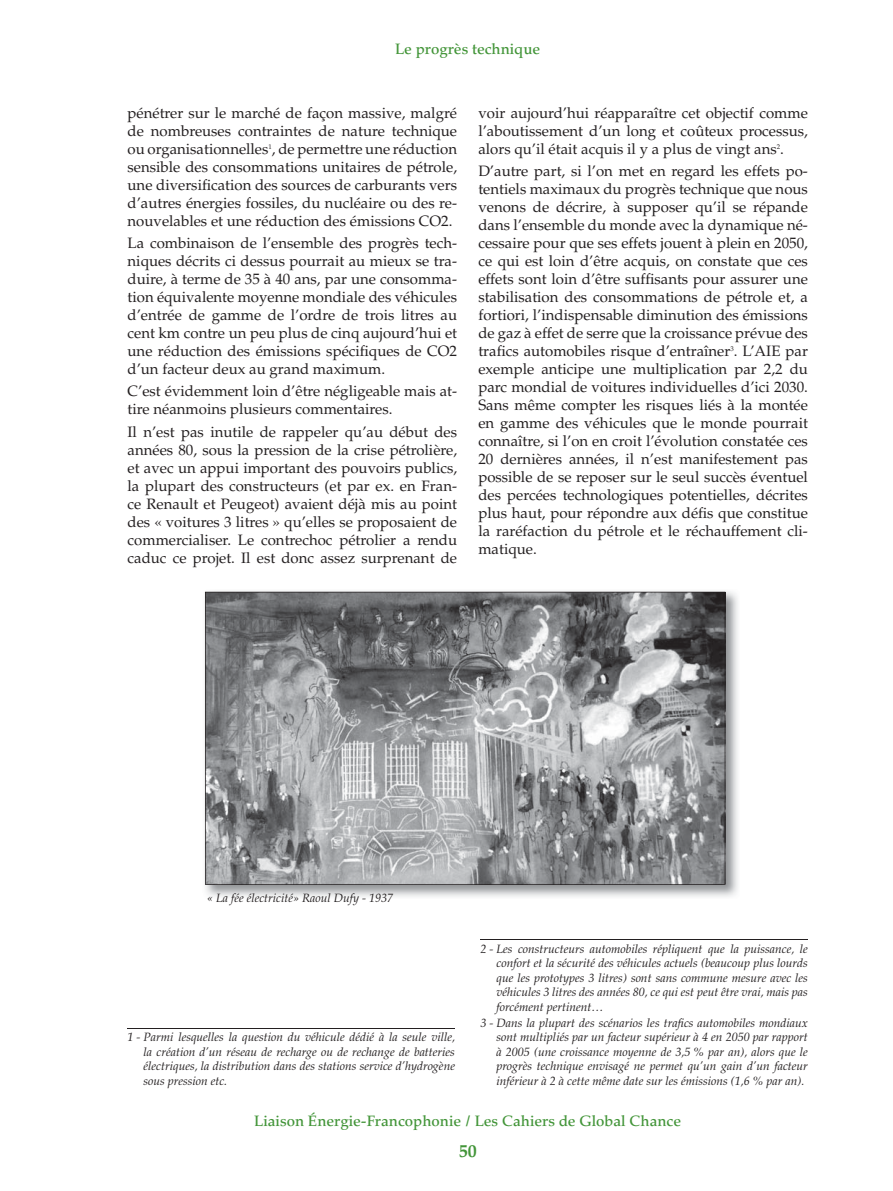
<style>
.page{position:relative;width:893px;height:1191px;background:#fff}
.page>*{position:absolute;margin:0;border:0;box-sizing:border-box;transform-origin:0 0}
.t1{font:700 18px "Palatino";color:#439539}
.t2{font:15px/18px "Palatino";color:#231f20;text-align:justify}
.t3{font:500 15px "Palatino";color:#439539}
.t4{font:italic 12px/14.4px "Palatino";color:#231f20;text-align:justify}
.t5{font:6.75px "Palatino";color:#231f20}
</style>
<div class="page">
<hr style="left:128px;top:1028px;width:327px;height:1px;background:#231f20">
<hr style="left:480px;top:939px;width:328px;height:1px;background:#231f20">
<img style="left:204px;top:591px;width:534px;height:306px">
<svg style="left:205px;top:592px;width:520px;height:292px;background:#919294"></svg>
<p class="t3" style="left:395px;top:43px;width:147px">Le progrès technique</p>
<p class="t2" style="left:128px;top:105px;width:331px">pénétrer sur le marché de façon massive, malgré de nombreuses contraintes de nature technique ou organisationnelles , de permettre une réduction</p>
<p class="t5" style="left:269px;top:144px;width:5px">1</p>
<p class="t2" style="left:128px;top:159px;width:331px">sensible des consommations unitaires de pétrole, une diversification des sources de carburants vers d’autres énergies fossiles, du nucléaire ou des re&shy;nouvelables et une réduction des émissions CO2.</p>
<p class="t2" style="left:128px;top:236px;width:331px">La combinaison de l’ensemble des progrès tech&shy;niques décrits ci dessus pourrait au mieux se tra&shy;duire, à terme de 35 à 40 ans, par une consomma&shy;tion équivalente moyenne mondiale des véhicules d’entrée de gamme de l’ordre de trois litres au cent km contre un peu plus de cinq aujourd’hui et une réduction des émissions spécifiques de CO2 d’un facteur deux au grand maximum.</p>
<p class="t2" style="left:128px;top:384px;width:331px">C’est évidemment loin d’être négligeable mais at&shy;tire néanmoins plusieurs commentaires.</p>
<p class="t2" style="left:128px;top:424px;width:331px">Il n’est pas inutile de rappeler qu’au début des années 80, sous la pression de la crise pétrolière, et avec un appui important des pouvoirs publics, la plupart des constructeurs (et par ex. en Fran&shy;ce Renault et Peugeot) avaient déjà mis au point des « voitures 3 litres » qu’elles se proposaient de commercialiser. Le contrechoc pétrolier a rendu caduc ce projet. Il est donc assez surprenant de</p>
<p class="t2" style="left:478px;top:105px;width:331px">voir aujourd’hui réapparaître cet objectif comme l’aboutissement d’un long et coûteux processus, alors qu’il était acquis il y a plus de vingt ans .</p>
<p class="t5" style="left:777px;top:144px;width:5px">2</p>
<p class="t2" style="left:478px;top:164px;width:331px">D’autre part, si l’on met en regard les effets po&shy;tentiels maximaux du progrès technique que nous venons de décrire, à supposer qu’il se répande dans l’ensemble du monde avec la dynamique né&shy;cessaire pour que ses effets jouent à plein en 2050, ce qui est loin d’être acquis, on constate que ces effets sont loin d’être suffisants pour assurer une stabilisation des consommations de pétrole et, a fortiori, l’indispensable diminution des émissions de gaz à effet de serre que la croissance prévue des trafics automobiles risque d’entraîner . L’AIE par</p>
<p class="t5" style="left:730px;top:346px;width:5px">3</p>
<p class="t2" style="left:478px;top:362px;width:331px">exemple anticipe une multiplication par 2,2 du parc mondial de voitures individuelles d’ici 2030.<br>Sans même compter les risques liés à la montée en gamme des véhicules que le monde pourrait connaître, si l’on en croit l’évolution constatée ces 20 dernières années, il n’est manifestement pas possible de se reposer sur le seul succès éventuel des percées technologiques potentielles, décrites plus haut, pour répondre aux défis que constitue la raréfaction du pétrole et le réchauffement cli&shy;matique.</p>
<p class="t4" style="left:207px;top:892px;width:188px">« La fée électricité» Raoul Dufy - 1937</p>
<p class="t4" style="left:144px;top:1031px;width:313px;text-indent:-16px">1 - Parmi lesquelles la question du véhicule dédié à la seule ville, la création d’un réseau de recharge ou de rechange de batteries électriques, la distribution dans des stations service d’hydrogène sous pression etc.</p>
<p class="t4" style="left:496px;top:943px;width:313px;text-indent:-16px">2 - Les constructeurs automobiles répliquent que la puissance, le confort et la sécurité des véhicules actuels (beaucoup plus lourds que les prototypes 3 litres) sont sans commune mesure avec les véhicules 3 litres des années 80, ce qui est peut être vrai, mais pas forcément pertinent…</p>
<p class="t4" style="left:496px;top:1017px;width:313px;text-indent:-16px">3 - Dans la plupart des scénarios les trafics automobiles mondiaux sont multipliés par un facteur supérieur à 4 en 2050 par rapport à 2005 (une croissance moyenne de 3,5 % par an), alors que le progrès technique envisagé ne permet qu’un gain d’un facteur inférieur à 2 à cette même date sur les émissions (1,6 % par an).</p>
<p class="t3" style="left:254px;top:1115px;width:429px">Liaison Énergie-Francophonie / Les Cahiers de Global Chance</p>
<p class="t1" style="left:459px;top:1144px;width:19px">50</p>
</div>
